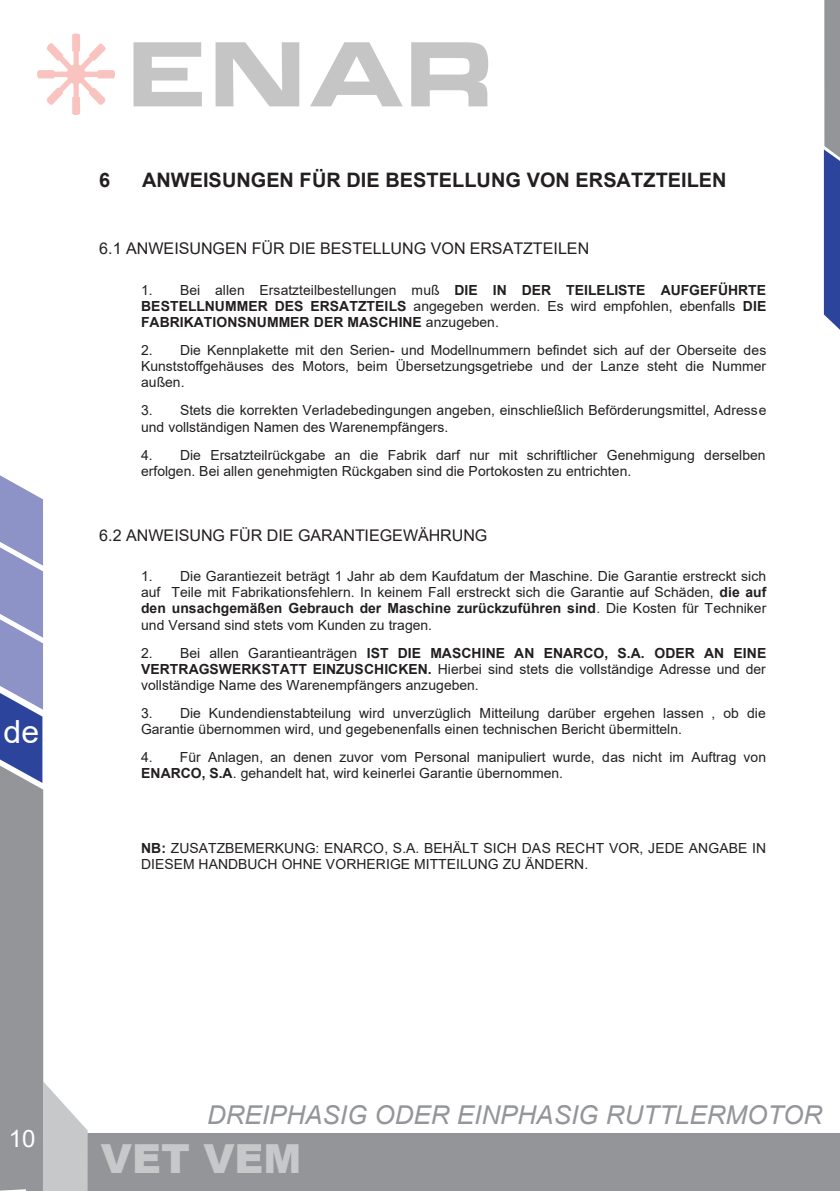
<style>
.page{position:relative;width:840px;height:1191px;background:#fff}
.page>*{position:absolute;margin:0;border:0;box-sizing:border-box;transform-origin:0 0}
.t1{font:900 40px "Arial";color:#c7c8ca}
.t2{font:32px "Arial";color:#fff}
.t3{font:italic 26px "Arial";color:#939598}
.t4{font:24px "Arial";color:#fff}
.t5{font:700 20px "Arial";color:#231f20}
.t6{font:16px "Arial";letter-spacing:-.005em;color:#231f20}
.t7{font:14px/16px "Arial";color:#231f20}
.t8{font:700 14px/16.2px "Arial";color:#231f20;text-align:justify}
.s1{font-weight:400}
.s2{font-weight:700}
</style>
<div class="page">
<svg style="left:823px;top:0;width:16px;height:329px;background:#6c78a4"></svg>
<div style="left:27px;top:1133px;width:812px;height:58px;background:#939598"></div>
<svg style="left:0;top:475px;width:88px;height:716px"></svg>
<svg style="left:215px;top:42px;width:84px;height:64px"></svg>
<svg style="left:310px;top:42px;width:92px;height:64px"></svg>
<svg style="left:411px;top:42px;width:77px;height:64px"></svg>
<svg style="left:37px;top:33px;width:165px;height:82px"></svg>
<h2 class="t2" style="left:4px;top:710px;width:37px">de</h2>
<h3 class="t5" style="left:99px;top:166px;width:13px">6</h3>
<h3 class="t5" style="left:142px;top:166px;width:586px">ANWEISUNGEN FÜR DIE BESTELLUNG VON ERSATZTEILEN</h3>
<p class="t6" style="left:99px;top:238px;width:491px">6.1 ANWEISUNGEN FÜR DIE BESTELLUNG VON ERSATZTEILEN</p>
<p class="t8" style="left:141px;top:282px;width:626px"><span class="s1">1. Bei allen Ersatzteilbestellungen muß</span> DIE IN DER TEILELISTE AUFGEFÜHRTE BESTELLNUMMER DES ERSATZTEILS <span class="s1">angegeben werden. Es wird empfohlen, ebenfalls</span> DIE FABRIKATIONSNUMMER DER MASCHINE <span class="s1">anzugeben.</span></p>
<p class="t7" style="left:141px;top:342px;width:626px;text-align:justify">2. Die Kennplakette mit den Serien- und Modellnummern befindet sich auf der Oberseite des Kunststoffgehäuses des Motors, beim Übersetzungsgetriebe und der Lanze steht die Nummer außen.</p>
<p class="t7" style="left:141px;top:402px;width:626px">3. Stets die korrekten Verladebedingungen angeben, einschließlich Beförderungsmittel, Adresse und vollständigen Namen des Warenempfängers.</p>
<p class="t7" style="left:141px;top:446px;width:626px">4. Die Ersatzteilrückgabe an die Fabrik darf nur mit schriftlicher Genehmigung derselben erfolgen. Bei allen genehmigten Rückgaben sind die Portokosten zu entrichten.</p>
<p class="t6" style="left:99px;top:524px;width:389px">6.2 ANWEISUNG FÜR DIE GARANTIEGEWÄHRUNG</p>
<p class="t7" style="left:141px;top:568px;width:626px;text-align:justify">1. Die Garantiezeit beträgt 1 Jahr ab dem Kaufdatum der Maschine. Die Garantie erstreckt sich auf Teile mit Fabrikationsfehlern. In keinem Fall erstreckt sich die Garantie auf Schäden, <span class="s2">die auf den unsachgemäßen Gebrauch der Maschine zurückzuführen sind</span>. Die Kosten für Techniker und Versand sind stets vom Kunden zu tragen.</p>
<p class="t7" style="left:141px;top:644px;width:626px;text-align:justify">2. Bei allen Garantieanträgen <span class="s2">IST DIE MASCHINE AN ENARCO, S.A. ODER AN EINE VERTRAGSWERKSTATT EINZUSCHICKEN.</span> Hierbei sind stets die vollständige Adresse und der vollständige Name des Warenempfängers anzugeben.</p>
<p class="t7" style="left:141px;top:705px;width:626px">3. Die Kundendienstabteilung wird unverzüglich Mitteilung darüber ergehen lassen , ob die<br>Garantie übernommen wird, und gegebenenfalls einen technischen Bericht übermitteln.</p>
<p class="t7" style="left:141px;top:749px;width:626px">4. Für Anlagen, an denen zuvor vom Personal manipuliert wurde, das nicht im Auftrag von<br><span class="s2">ENARCO, S.A</span>. gehandelt hat, wird keinerlei Garantie übernommen.</p>
<p class="t7" style="left:141px;top:840px;width:626px"><span class="s2">NB:</span> ZUSATZBEMERKUNG: ENARCO, S.A. BEHÄLT SICH DAS RECHT VOR, JEDE ANGABE IN<br>DIESEM HANDBUCH OHNE VORHERIGE MITTEILUNG ZU ÄNDERN.</p>
<h3 class="t4" style="left:9px;top:1122px;width:28px">10</h3>
<h3 class="t3" style="left:207px;top:1098px;width:616px">DREIPHASIG ODER EINPHASIG RUTTLERMOTOR</h3>
<h1 class="t1" style="left:101px;top:1129px;width:202px">VET VEM</h1>
</div>
